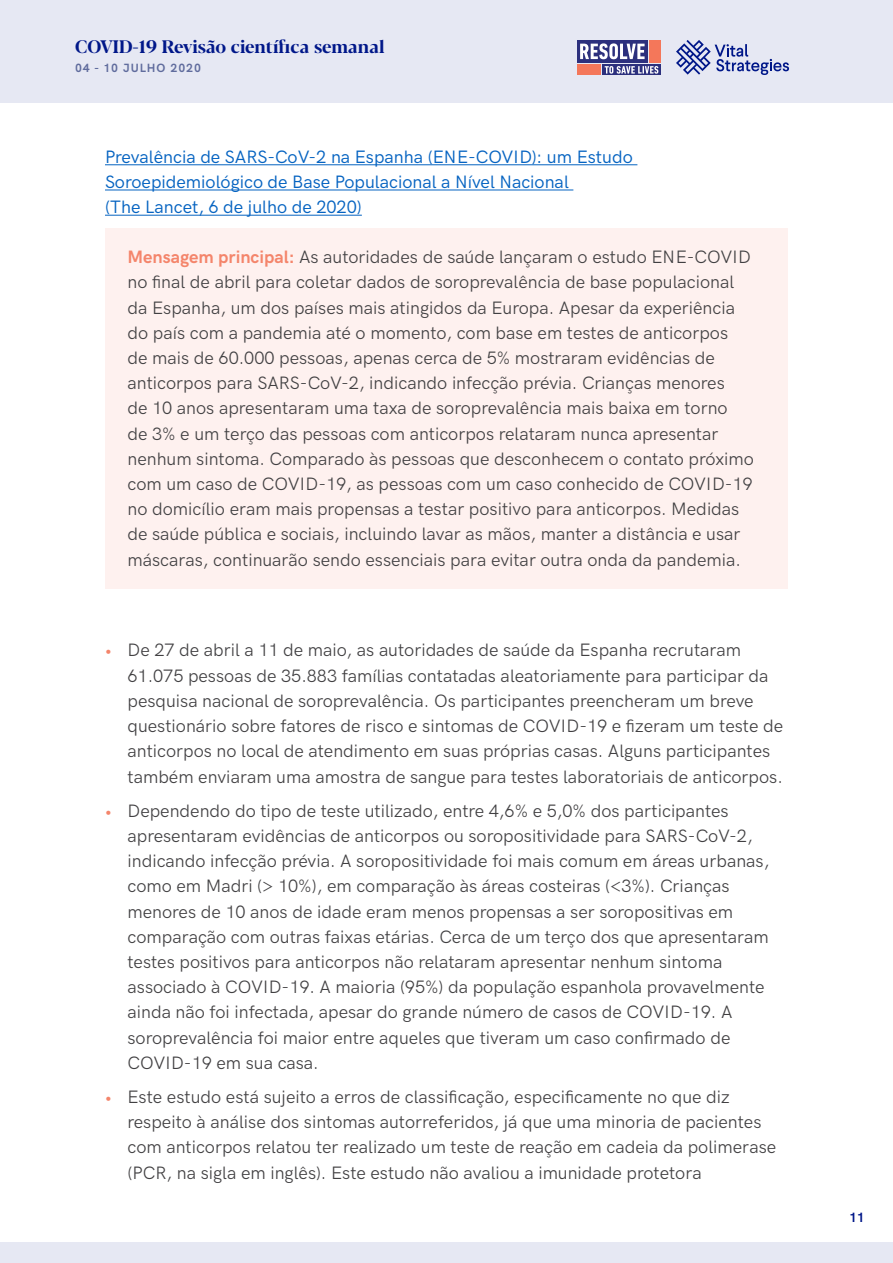
<style>
.page{position:relative;width:893px;height:1263px;background:#fff}
.page>*{position:absolute;margin:0;border:0;box-sizing:border-box;transform-origin:0 0}
.t1{font:18px/25.2px "HK Grotesk Pro";color:#414042}
.t2{font:18px/25.2px "HK Grotesk Pro";color:#0563c1}
.t3{font:700 18px "Blacker Display";color:#001789}
.t4{font:700 13.5px "HK Grotesk Pro";color:#001789}
.t5{font:700 12px "HK Grotesk Pro";letter-spacing:.08em;color:#606c9d}
.s1{font-weight:700;color:#f4856b}
</style>
<div class="page">
<div style="left:0;top:1242px;width:893px;height:21px;background:#e6e8f3"></div>
<div style="left:0;top:0;width:893px;height:103px;background:#e6e8f3"></div>
<div style="left:577px;top:40px;width:71px;height:22px;background:#2c307d"></div>
<div style="left:649px;top:40px;width:11px;height:22px;background:#f4775a"></div>
<div style="left:602px;top:64px;width:58px;height:11px;background:#2c307d"></div>
<div style="left:577px;top:64px;width:24px;height:11px;background:#f4775a"></div>
<svg style="left:605px;top:66px;width:53px;height:8px"></svg>
<svg style="left:580px;top:43px;width:65px;height:16px"></svg>
<svg style="left:676px;top:40px;width:113px;height:35px"></svg>
<hr style="left:105px;top:164px;width:532px;height:1px;background:#0563c1">
<hr style="left:105px;top:190px;width:468px;height:1px;background:#0563c1">
<hr style="left:105px;top:215px;width:257px;height:1px;background:#0563c1">
<div style="left:105px;top:228px;width:683px;height:360px;background:#fef1ef"></div>
<p class="t3" style="left:75px;top:36px;width:311px">COVID-19 Revisão científica semanal</p>
<p class="t5" style="left:75px;top:59px;width:128px">04 - 10 JULHO 2020</p>
<p class="t2" style="left:105px;top:142px;width:529px">Prevalência de SARS-CoV-2 na Espanha (ENE-COVID): um Estudo<br>Soroepidemiológico de Base Populacional a Nível Nacional<br>(The Lancet, 6 de julho de 2020)</p>
<p class="t1" style="left:128px;top:243px;width:628px"><span class="s1">Mensagem principal:</span> As autoridades de saúde lançaram o estudo ENE-COVID no final de abril para coletar dados de soroprevalência de base populacional da Espanha, um dos países mais atingidos da Europa. Apesar da experiência do país com a pandemia até o momento, com base em testes de anticorpos<br>de mais de 60.000 pessoas, apenas cerca de 5% mostraram evidências de anticorpos para SARS-CoV-2, indicando infecção prévia. Crianças menores<br>de 10 anos apresentaram uma taxa de soroprevalência mais baixa em torno<br>de 3% e um terço das pessoas com anticorpos relataram nunca apresentar nenhum sintoma. Comparado às pessoas que desconhecem o contato próximo com um caso de COVID-19, as pessoas com um caso conhecido de COVID-19 no domicílio eram mais propensas a testar positivo para anticorpos. Medidas de saúde pública e sociais, incluindo lavar as mãos, manter a distância e usar máscaras, continuarão sendo essenciais para evitar outra onda da pandemia.</p>
<p class="t1" style="left:128px;top:636px;width:657px;text-indent:-22px"><span class="s1">•</span> De 27 de abril a 11 de maio, as autoridades de saúde da Espanha recrutaram 61.075 pessoas de 35.883 famílias contatadas aleatoriamente para participar da pesquisa nacional de soroprevalência. Os participantes preencheram um breve questionário sobre fatores de risco e sintomas de COVID-19 e fizeram um teste de anticorpos no local de atendimento em suas próprias casas. Alguns participantes também enviaram uma amostra de sangue para testes laboratoriais de anticorpos.</p>
<p class="t1" style="left:128px;top:796px;width:643px;text-indent:-22px"><span class="s1">•</span> Dependendo do tipo de teste utilizado, entre 4,6% e 5,0% dos participantes apresentaram evidências de anticorpos ou soropositividade para SARS-CoV-2, indicando infecção prévia. A soropositividade foi mais comum em áreas urbanas, como em Madri (&gt; 10%), em comparação às áreas costeiras (&lt;3%). Crianças menores de 10 anos de idade eram menos propensas a ser soropositivas em comparação com outras faixas etárias. Cerca de um terço dos que apresentaram testes positivos para anticorpos não relataram apresentar nenhum sintoma associado à COVID-19. A maioria (95%) da população espanhola provavelmente ainda não foi infectada, apesar do grande número de casos de COVID-19. A soroprevalência foi maior entre aqueles que tiveram um caso confirmado de COVID-19 em sua casa.</p>
<p class="t1" style="left:128px;top:1083px;width:650px;text-indent:-22px"><span class="s1">•</span> Este estudo está sujeito a erros de classificação, especificamente no que diz respeito à análise dos sintomas autorreferidos, já que uma minoria de pacientes com anticorpos relatou ter realizado um teste de reação em cadeia da polimerase (PCR, na sigla em inglês). Este estudo não avaliou a imunidade protetora</p>
<p class="t4" style="left:849px;top:1207px;width:17px">11</p>
</div>
